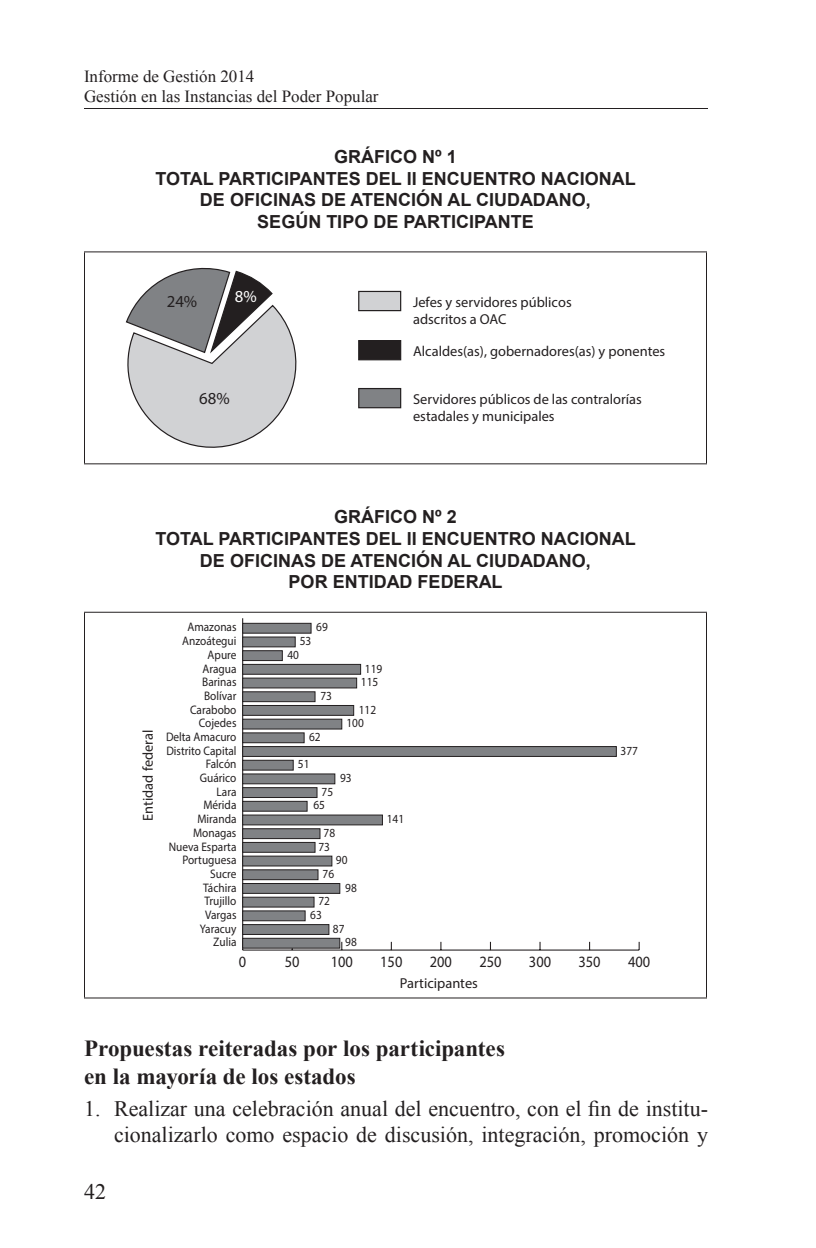
<style>
.page{position:relative;width:816px;height:1248px;background:#fff}
.page>*{position:absolute;margin:0;border:0;box-sizing:border-box;transform-origin:0 0}
.Título_nivel_4{font:700 23px/27.6px "Times New Roman";letter-spacing:-.005em;color:#231f20}
.Lista_con_letras{font:22px/26.4px "Times New Roman";color:#231f20;text-align:right}
.Nombre_del_cuadro{font:700 18px/21.6px "Arial";color:#231f20;text-align:center}
.t1{font:17px/20.4px "Times New Roman";color:#231f20}
.t2{font:16.8px "Myriad Pro";color:#231f20}
.t3{font:16.8px "Myriad Pro";color:#fff}
.t4{font:15.8px "Myriad Pro";color:#231f20;scale:.91 1}
.t5{font:14.4px/17.2px "Myriad Pro";color:#231f20}
.t6{font:12.4px "Myriad Pro";color:#231f20;scale:.91 1}
</style>
<div class="page">
<hr style="left:84px;top:108px;width:624px;height:1px;background:#231f20">
<hr style="left:84px;top:252px;width:1px;height:211px;background:#231f20">
<hr style="left:706px;top:252px;width:1px;height:211px;background:#231f20">
<hr style="left:84px;top:463px;width:623px;height:1px;background:#231f20">
<hr style="left:84px;top:251px;width:623px;height:1px;background:#231f20">
<div style="left:358px;top:388px;width:43px;height:20px;background:#808285;border:1px solid #231f20"></div>
<div style="left:358px;top:340px;width:43px;height:20px;background:#231f20"></div>
<div style="left:358px;top:291px;width:43px;height:20px;background:#d1d2d4;border:1px solid #231f20"></div>
<svg style="left:126px;top:268px;width:171px;height:180px"></svg>
<hr style="left:84px;top:613px;width:1px;height:384px;background:#231f20">
<hr style="left:706px;top:613px;width:1px;height:384px;background:#231f20">
<hr style="left:84px;top:997px;width:623px;height:1px;background:#231f20">
<hr style="left:84px;top:612px;width:623px;height:1px;background:#231f20">
<hr style="left:243px;top:950px;width:396px;height:1px;background:#231f20">
<svg style="left:539px;top:942px;width:2px;height:8px"></svg>
<hr style="left:242px;top:618px;width:1px;height:329px;background:#231f20">
<svg style="left:242px;top:948px;width:11px;height:2px"></svg>
<div style="left:242px;top:623px;width:69px;height:10px;background:#808285;border:1px solid #231f20"></div>
<div style="left:242px;top:637px;width:53px;height:10px;background:#808285;border:1px solid #231f20"></div>
<div style="left:242px;top:650px;width:41px;height:11px;background:#808285;border:1px solid #231f20"></div>
<div style="left:242px;top:664px;width:119px;height:11px;background:#808285;border:1px solid #231f20"></div>
<div style="left:242px;top:678px;width:115px;height:10px;background:#808285;border:1px solid #231f20"></div>
<div style="left:242px;top:692px;width:73px;height:10px;background:#808285;border:1px solid #231f20"></div>
<div style="left:242px;top:705px;width:112px;height:11px;background:#808285;border:1px solid #231f20"></div>
<div style="left:242px;top:719px;width:100px;height:10px;background:#808285;border:1px solid #231f20"></div>
<div style="left:242px;top:733px;width:62px;height:10px;background:#808285;border:1px solid #231f20"></div>
<div style="left:242px;top:746px;width:375px;height:11px;background:#808285;border:1px solid #231f20"></div>
<div style="left:242px;top:760px;width:51px;height:10px;background:#808285;border:1px solid #231f20"></div>
<div style="left:242px;top:774px;width:93px;height:10px;background:#808285;border:1px solid #231f20"></div>
<div style="left:242px;top:787px;width:75px;height:11px;background:#808285;border:1px solid #231f20"></div>
<div style="left:242px;top:801px;width:65px;height:10px;background:#808285;border:1px solid #231f20"></div>
<div style="left:242px;top:815px;width:141px;height:10px;background:#808285;border:1px solid #231f20"></div>
<div style="left:242px;top:828px;width:78px;height:11px;background:#808285;border:1px solid #231f20"></div>
<div style="left:242px;top:842px;width:73px;height:11px;background:#808285;border:1px solid #231f20"></div>
<div style="left:242px;top:856px;width:90px;height:10px;background:#808285;border:1px solid #231f20"></div>
<div style="left:242px;top:870px;width:76px;height:10px;background:#808285;border:1px solid #231f20"></div>
<div style="left:242px;top:883px;width:98px;height:11px;background:#808285;border:1px solid #231f20"></div>
<div style="left:242px;top:897px;width:72px;height:10px;background:#808285;border:1px solid #231f20"></div>
<div style="left:242px;top:911px;width:63px;height:10px;background:#808285;border:1px solid #231f20"></div>
<div style="left:242px;top:924px;width:87px;height:11px;background:#808285;border:1px solid #231f20"></div>
<div style="left:242px;top:938px;width:98px;height:10px;background:#808285;border:1px solid #231f20"></div>
<h3 class="t1" style="left:84px;top:65px;width:296px">Informe de Gestión 2014<br>Gestión en las Instancias del Poder Popular</h3>
<p class="Nombre_del_cuadro" style="left:156px;top:147px;width:482px">GRÁFICO Nº 1<br>TOTAL PARTICIPANTES DEL II ENCUENTRO NACIONAL<br>DE OFICINAS DE ATENCIÓN AL CIUDADANO,<br>SEGÚN TIPO DE PARTICIPANTE</p>
<p class="t2" style="left:167px;top:291px;width:32px">24%</p>
<p class="t3" style="left:235px;top:286px;width:23px">8%</p>
<p class="t2" style="left:199px;top:388px;width:32px">68%</p>
<p class="t5" style="left:413px;top:293px;width:160px">Jefes y servidores públicos adscritos a OAC</p>
<p class="t5" style="left:413px;top:342px;width:254px">Alcaldes(as), gobernadores(as) y ponentes</p>
<p class="t5" style="left:413px;top:390px;width:230px">Servidores públicos de las contralorías estadales y municipales</p>
<p class="Nombre_del_cuadro" style="left:156px;top:507px;width:482px">GRÁFICO Nº 2<br>TOTAL PARTICIPANTES DEL II ENCUENTRO NACIONAL<br>DE OFICINAS DE ATENCIÓN AL CIUDADANO,<br>POR ENTIDAD FEDERAL</p>
<p class="t5" style="left:139px;top:821px;width:93px;rotate:-90deg">Entidad federal</p>
<p class="t6" style="left:187px;top:620px;width:55px">Amazonas</p>
<p class="t6" style="left:316px;top:620px;width:14px">69</p>
<p class="t6" style="left:182px;top:633px;width:61px">Anzoátegui</p>
<p class="t6" style="left:300px;top:633px;width:14px">53</p>
<p class="t6" style="left:208px;top:647px;width:33px">Apure</p>
<p class="t6" style="left:287px;top:647px;width:14px">40</p>
<p class="t6" style="left:202px;top:661px;width:39px">Aragua</p>
<p class="t6" style="left:365px;top:661px;width:21px">119</p>
<p class="t6" style="left:202px;top:674px;width:39px">Barinas</p>
<p class="t6" style="left:361px;top:674px;width:21px">115</p>
<p class="t6" style="left:204px;top:688px;width:37px">Bolívar</p>
<p class="t6" style="left:320px;top:688px;width:14px">73</p>
<p class="t6" style="left:190px;top:702px;width:53px">Carabobo</p>
<p class="t6" style="left:359px;top:702px;width:21px">112</p>
<p class="t6" style="left:199px;top:715px;width:43px">Cojedes</p>
<p class="t6" style="left:346px;top:715px;width:21px">100</p>
<p class="t6" style="left:166px;top:729px;width:79px">Delta Amacuro</p>
<p class="t6" style="left:309px;top:729px;width:14px">62</p>
<p class="t6" style="left:166px;top:743px;width:79px">Distrito Capital</p>
<p class="t6" style="left:621px;top:743px;width:21px">377</p>
<p class="t6" style="left:206px;top:757px;width:35px">Falcón</p>
<p class="t6" style="left:298px;top:757px;width:14px">51</p>
<p class="t6" style="left:200px;top:770px;width:42px">Guárico</p>
<p class="t6" style="left:340px;top:770px;width:14px">93</p>
<p class="t6" style="left:217px;top:784px;width:23px">Lara</p>
<p class="t6" style="left:322px;top:784px;width:14px">75</p>
<p class="t6" style="left:203px;top:798px;width:38px">Mérida</p>
<p class="t6" style="left:313px;top:798px;width:14px">65</p>
<p class="t6" style="left:197px;top:811px;width:45px">Miranda</p>
<p class="t6" style="left:387px;top:811px;width:21px">141</p>
<p class="t6" style="left:193px;top:825px;width:49px">Monagas</p>
<p class="t6" style="left:324px;top:825px;width:14px">78</p>
<p class="t6" style="left:169px;top:839px;width:76px">Nueva Esparta</p>
<p class="t6" style="left:318px;top:839px;width:14px">73</p>
<p class="t6" style="left:182px;top:852px;width:61px">Portuguesa</p>
<p class="t6" style="left:336px;top:852px;width:14px">90</p>
<p class="t6" style="left:210px;top:866px;width:30px">Sucre</p>
<p class="t6" style="left:323px;top:866px;width:14px">76</p>
<p class="t6" style="left:203px;top:880px;width:38px">Táchira</p>
<p class="t6" style="left:345px;top:880px;width:14px">98</p>
<p class="t6" style="left:204px;top:893px;width:37px">Trujillo</p>
<p class="t6" style="left:318px;top:893px;width:14px">72</p>
<p class="t6" style="left:205px;top:907px;width:36px">Vargas</p>
<p class="t6" style="left:310px;top:907px;width:14px">63</p>
<p class="t6" style="left:200px;top:921px;width:42px">Yaracuy</p>
<p class="t6" style="left:333px;top:921px;width:14px">87</p>
<p class="t6" style="left:213px;top:935px;width:27px">Zulia</p>
<p class="t6" style="left:345px;top:935px;width:14px">98</p>
<p class="t4" style="left:239px;top:952px;width:10px">0</p>
<p class="t4" style="left:285px;top:952px;width:18px">50</p>
<p class="t4" style="left:331px;top:952px;width:26px">100</p>
<p class="t4" style="left:380px;top:952px;width:26px">150</p>
<p class="t4" style="left:430px;top:952px;width:26px">200</p>
<p class="t4" style="left:479px;top:952px;width:26px">250</p>
<p class="t4" style="left:529px;top:952px;width:26px">300</p>
<p class="t4" style="left:579px;top:952px;width:26px">350</p>
<p class="t4" style="left:628px;top:952px;width:26px">400</p>
<p class="t5" style="left:400px;top:975px;width:79px">Participantes</p>
<p class="Título_nivel_4" style="left:84px;top:1034px;width:422px">Propuestas reiteradas por los participantes en la mayoría de los estados</p>
<p class="Lista_con_letras" style="left:84px;top:1095px;width:626px">1. Realizar una celebración anual del encuentro, con el fin de institu‑ cionalizarlo como espacio de discusión, integración, promoción y</p>
<h2 class="Lista_con_letras" style="left:84px;top:1178px;width:23px">42</h2>
</div>
